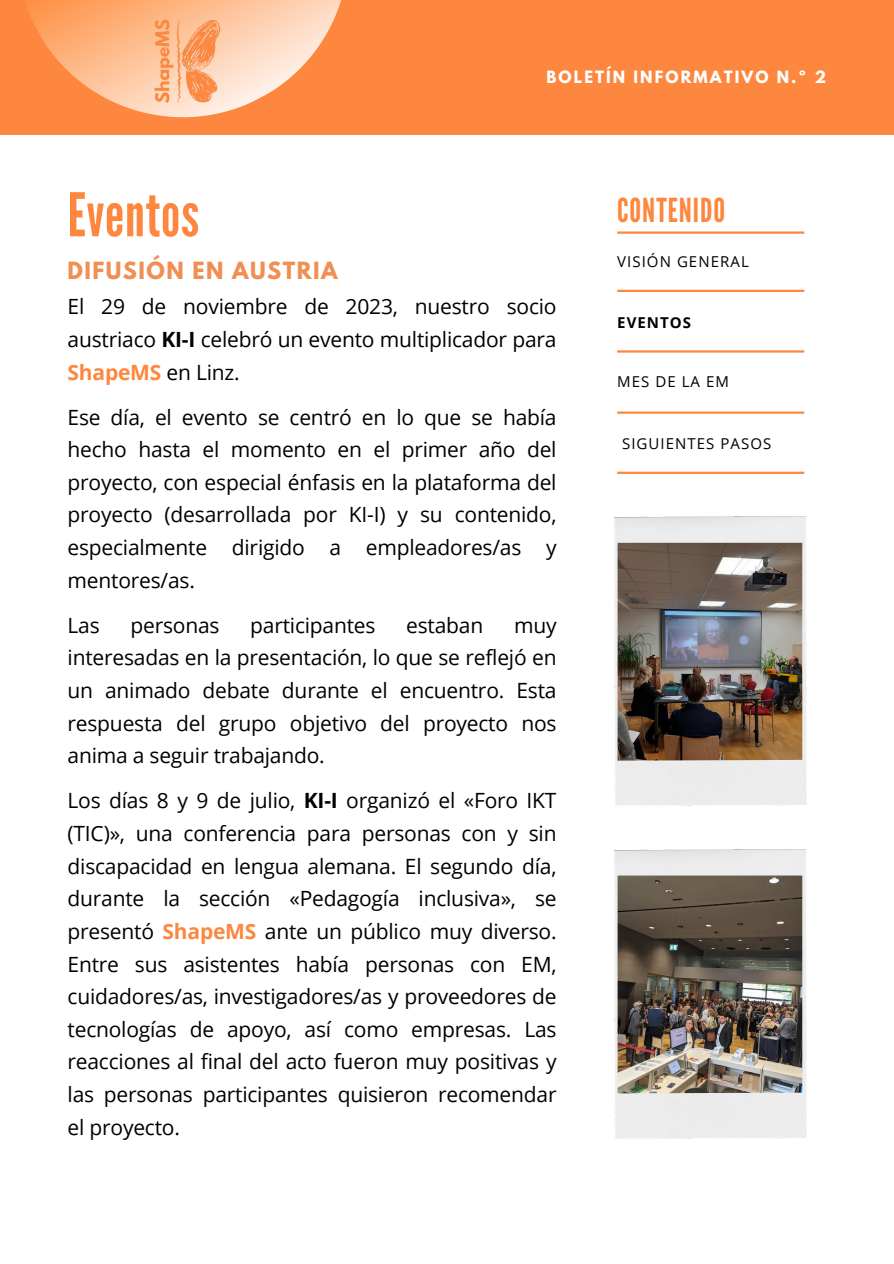
<style>
.page{position:relative;width:894px;height:1264px;background:#fff}
.page>*{position:absolute;margin:0;border:0;box-sizing:border-box;transform-origin:0 0}
.t1{font:60px "League Gothic";letter-spacing:.01em;color:#fd873e}
.t2{font:33px "League Gothic";letter-spacing:.03em;color:#fd873e}
.t3{font:21px/32.7px "Open Sans";letter-spacing:-.01em;color:#000;text-align:justify}
.t4{font:700 21px "League Spartan";letter-spacing:.07em;color:#ef8f53}
.t5{font:15px "Open Sans";letter-spacing:.07em;color:#000}
.t6{font:700 15px "League Spartan";letter-spacing:.14em;color:#fff}
.t7{font:700 15px "Open Sans";letter-spacing:.07em;color:#000}
.s1{font-weight:700}
.s2{font-weight:700;color:#fd873e}
</style>
<div class="page">
<div style="left:0;top:0;width:893px;height:135px;background:#fd873e"></div>
<svg style="left:27px;top:0;width:314px;height:118px"></svg>
<img style="left:140px;top:17px;width:86px;height:87px">
<hr style="left:617px;top:290px;width:187px;height:2px;background:#fd873e">
<hr style="left:617px;top:411px;width:187px;height:3px;background:#fd873e">
<hr style="left:617px;top:350px;width:187px;height:2px;background:#fd873e">
<hr style="left:617px;top:471px;width:187px;height:3px;background:#fd873e">
<hr style="left:617px;top:231px;width:187px;height:3px;background:#fd873e">
<img style="left:614px;top:516px;width:192px;height:290px">
<img style="left:617px;top:543px;width:185px;height:217px">
<img style="left:614px;top:849px;width:192px;height:290px">
<img style="left:617px;top:875px;width:185px;height:218px">
<h4 class="t1" style="left:68px;top:180px;width:133px">Eventos</h4>
<h4 class="t4" style="left:68px;top:260px;width:271px">DIFUSIÓN EN AUSTRIA</h4>
<h4 class="t6" style="left:546px;top:70px;width:281px">BOLETÍN INFORMATIVO N.º 2</h4>
<h5 class="t2" style="left:617px;top:191px;width:109px">CONTENIDO</h5>
<p class="t5" style="left:617px;top:251px;width:133px">VISIÓN GENERAL</p>
<h3 class="t3" style="left:68px;top:290px;width:490px">El 29 de noviembre de 2023, nuestro socio austriaco <span class="s1">KI-I</span> celebró un evento multiplicador para <span class="s2">ShapeMS</span> en Linz.</h3>
<h2 class="t3" style="left:68px;top:400px;width:490px">Ese día, el evento se centró en lo que se había hecho hasta el momento en el primer año del proyecto, con especial énfasis en la plataforma del proyecto (desarrollada por KI-I) y su contenido, especialmente dirigido a empleadores/as y mentores/as.</h2>
<p class="t3" style="left:68px;top:608px;width:34px">Las</p>
<p class="t3" style="left:130px;top:608px;width:90px">personas</p>
<p class="t3" style="left:250px;top:608px;width:127px">participantes</p>
<p class="t3" style="left:406px;top:608px;width:79px">estaban</p>
<p class="t3" style="left:68px;top:608px;width:490px;text-indent:446px">muy interesadas en la presentación, lo que se reflejó en un animado debate durante el encuentro. Esta respuesta del grupo objetivo del proyecto nos anima a seguir trabajando.</p>
<h4 class="t3" style="left:68px;top:783px;width:490px">Los días 8 y 9 de julio, <span class="s1">KI-I</span> organizó el «Foro IKT (TIC)», una conferencia para personas con y sin discapacidad en lengua alemana. El segundo día, durante la sección «Pedagogía inclusiva», se presentó <span class="s2">ShapeMS</span> ante un público muy diverso.<br>Entre sus asistentes había personas con EM, cuidadores/as, investigadores/as y proveedores de tecnologías de apoyo, así como empresas. Las reacciones al final del acto fueron muy positivas y las personas participantes quisieron recomendar el proyecto.</h4>
<p class="t7" style="left:617px;top:311px;width:75px">EVENTOS</p>
<p class="t5" style="left:617px;top:371px;width:113px">MES DE LA EM</p>
<p class="t5" style="left:622px;top:433px;width:151px">SIGUIENTES PASOS</p>
</div>
